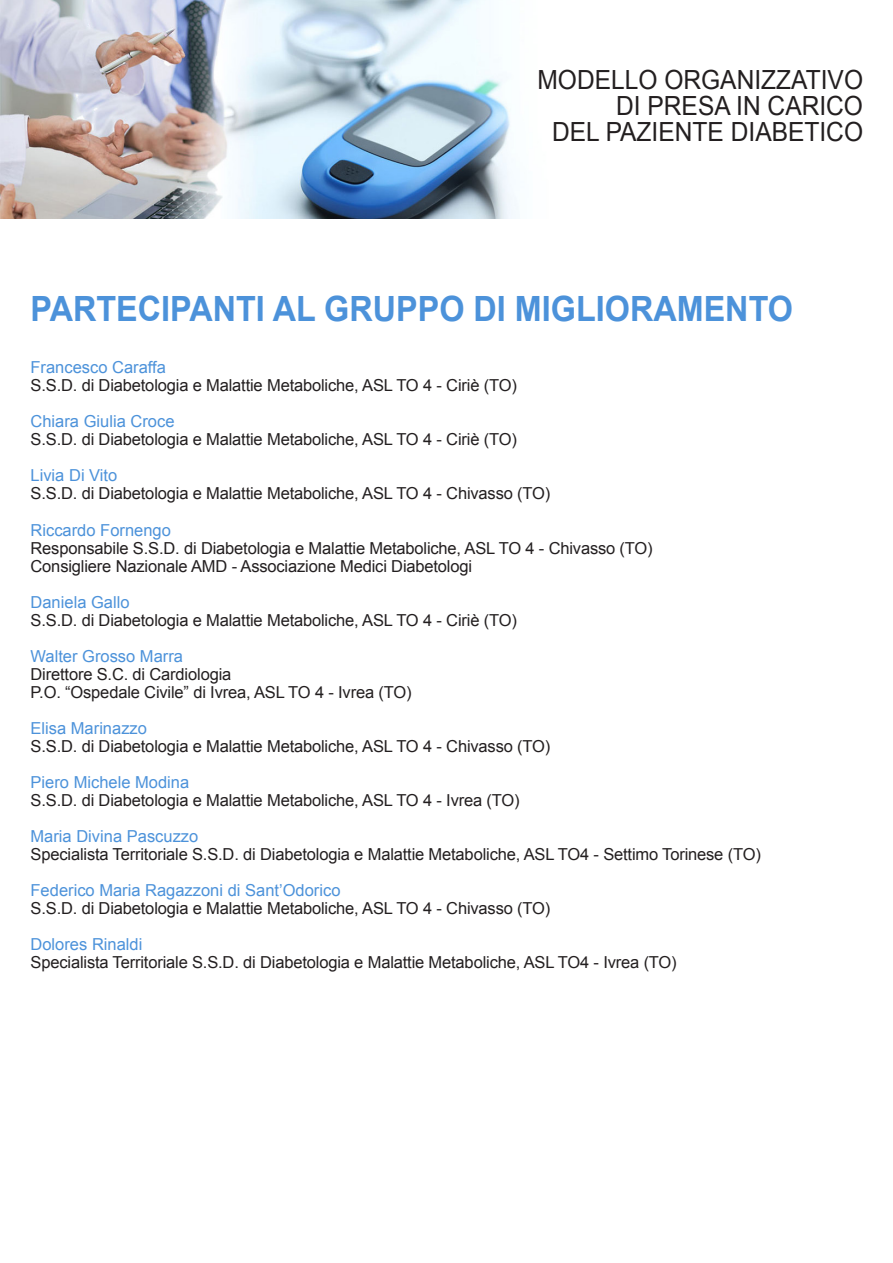
<style>
.page{position:relative;width:893px;height:1263px;background:#fff}
.page>*{position:absolute;margin:0;border:0;box-sizing:border-box;transform-origin:0 0}
.t1{font:700 34.8px "Arial";color:#4c92da;scale:.93 1}
.t2{font:26.4px "Arial";color:#231f20;scale:.93 1}
.t3{font:16.5px "Arial";letter-spacing:-.01em;color:#231f20}
.t4{font:16.5px "Arial";color:#4c92da}
</style>
<div class="page">
<img style="left:0;top:0;width:518px;height:219px">
<p class="t2" style="left:537px;top:63px;width:352px">MODELLO ORGANIZZATIVO</p>
<p class="t2" style="left:616px;top:88px;width:267px">DI PRESA IN CARICO</p>
<p class="t2" style="left:552px;top:114px;width:336px">DEL PAZIENTE DIABETICO</p>
<p class="t1" style="left:31px;top:286px;width:821px">PARTECIPANTI AL GRUPPO DI MIGLIORAMENTO</p>
<p class="t4" style="left:31px;top:357px;width:137px">Francesco Caraffa</p>
<p class="t3" style="left:31px;top:375px;width:488px">S.S.D. di Diabetologia e Malattie Metaboliche, ASL TO 4 - Ciriè (TO)</p>
<p class="t4" style="left:31px;top:411px;width:145px">Chiara Giulia Croce</p>
<p class="t3" style="left:31px;top:429px;width:488px">S.S.D. di Diabetologia e Malattie Metaboliche, ASL TO 4 - Ciriè (TO)</p>
<p class="t4" style="left:31px;top:465px;width:88px">Livia Di Vito</p>
<p class="t3" style="left:31px;top:483px;width:521px">S.S.D. di Diabetologia e Malattie Metaboliche, ASL TO 4 - Chivasso (TO)</p>
<p class="t4" style="left:31px;top:519px;width:142px">Riccardo Fornengo</p>
<p class="t3" style="left:31px;top:537px;width:624px">Responsabile S.S.D. di Diabetologia e Malattie Metaboliche, ASL TO 4 - Chivasso (TO)</p>
<p class="t3" style="left:31px;top:555px;width:443px">Consigliere Nazionale AMD - Associazione Medici Diabetologi</p>
<p class="t4" style="left:31px;top:591px;width:101px">Daniela Gallo</p>
<p class="t3" style="left:31px;top:609px;width:488px">S.S.D. di Diabetologia e Malattie Metaboliche, ASL TO 4 - Ciriè (TO)</p>
<p class="t4" style="left:31px;top:645px;width:154px">Walter Grosso Marra</p>
<p class="t3" style="left:31px;top:663px;width:202px">Direttore S.C. di Cardiologia</p>
<p class="t3" style="left:31px;top:681px;width:382px">P.O. “Ospedale Civile” di Ivrea, ASL TO 4 - Ivrea (TO)</p>
<p class="t4" style="left:31px;top:717px;width:118px">Elisa Marinazzo</p>
<p class="t3" style="left:31px;top:735px;width:521px">S.S.D. di Diabetologia e Malattie Metaboliche, ASL TO 4 - Chivasso (TO)</p>
<p class="t4" style="left:31px;top:771px;width:160px">Piero Michele Modina</p>
<p class="t3" style="left:31px;top:789px;width:491px">S.S.D. di Diabetologia e Malattie Metaboliche, ASL TO 4 - Ivrea (TO)</p>
<p class="t4" style="left:31px;top:825px;width:169px">Maria Divina Pascuzzo</p>
<p class="t3" style="left:31px;top:843px;width:732px">Specialista Territoriale S.S.D. di Diabetologia e Malattie Metaboliche, ASL TO4 - Settimo Torinese (TO)</p>
<p class="t4" style="left:31px;top:879px;width:311px">Federico Maria Ragazzoni di Sant’Odorico</p>
<p class="t3" style="left:31px;top:897px;width:521px">S.S.D. di Diabetologia e Malattie Metaboliche, ASL TO 4 - Chivasso (TO)</p>
<p class="t4" style="left:31px;top:933px;width:113px">Dolores Rinaldi</p>
<p class="t3" style="left:31px;top:951px;width:648px">Specialista Territoriale S.S.D. di Diabetologia e Malattie Metaboliche, ASL TO4 - Ivrea (TO)</p>
</div>
